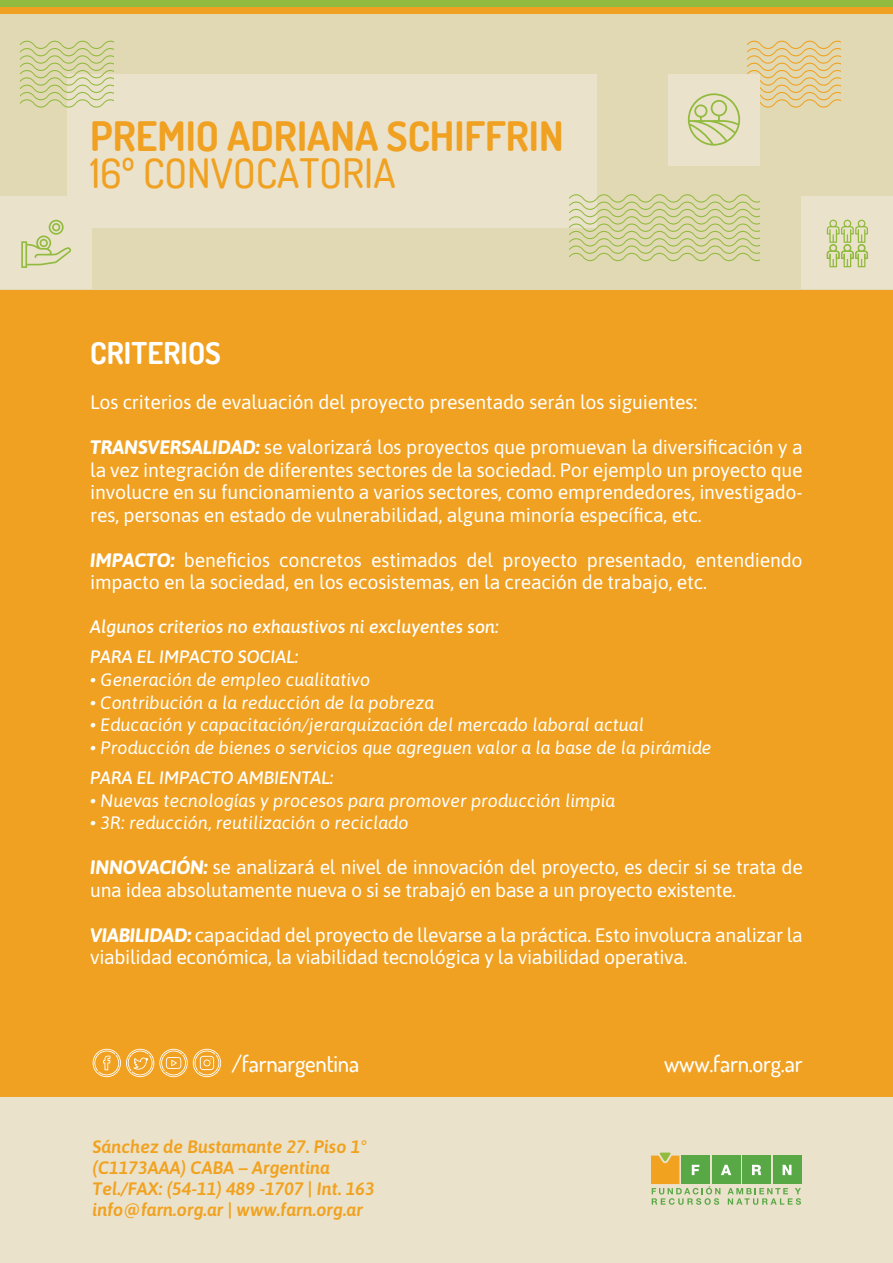
<style>
.page{position:relative;width:893px;height:1263px;background:#fff}
.page>*{position:absolute;margin:0;border:0;box-sizing:border-box;transform-origin:0 0}
.t1{font:700 40.5px "Dosis";color:#f0a121}
.t2{font:500 40.5px "Dosis";color:#f0a121}
.t3{font:700 30px "Dosis";color:#fff}
.t4{font:500 22.65px "Dosis";letter-spacing:-.01em;color:#fff}
.t5{font:19.5px/22.5px "Asap";letter-spacing:-.015em;color:#fff}
.t6{font:italic 18px "Asap";color:#fff}
.t7{font:italic 600 18px/21px "Asap";color:#f1a21f}
.t8{font:italic 500 18px/30px "Asap";color:#fff}
.s1{font-weight:700;font-style:italic}
</style>
<div class="page">
<div style="left:1px;top:1094px;width:892px;height:169px;background:#ebe2cb"></div>
<svg style="left:651px;top:1152px;width:150px;height:53px"></svg>
<div style="left:0;top:289px;width:893px;height:808px;background:#f0a121"></div>
<svg style="left:93px;top:1049px;width:128px;height:28px"></svg>
<div style="left:0;top:0;width:893px;height:289px;background:#e1d9b3"></div>
<div style="left:0;top:7px;width:893px;height:7px;background:#f0a121"></div>
<div style="left:0;top:0;width:893px;height:7px;background:#91bb3f"></div>
<div style="left:67px;top:74px;width:530px;height:153px;background:#ebe2cb"></div>
<div style="left:802px;top:196px;width:91px;height:92px;background:#ebe2cb"></div>
<div style="left:1px;top:196px;width:91px;height:92px;background:#ebe2cb"></div>
<svg style="left:20px;top:40px;width:94px;height:68px"></svg>
<svg style="left:747px;top:40px;width:94px;height:68px"></svg>
<div style="left:668px;top:74px;width:92px;height:91px;background:#ebe2cb"></div>
<svg style="left:688px;top:93px;width:52px;height:53px"></svg>
<div style="left:802px;top:198px;width:91px;height:91px;background:#ebe2cb"></div>
<svg style="left:827px;top:219px;width:41px;height:48px"></svg>
<div style="left:1px;top:198px;width:91px;height:91px;background:#ebe2cb"></div>
<svg style="left:21px;top:219px;width:50px;height:49px"></svg>
<svg style="left:569px;top:194px;width:191px;height:67px"></svg>
<h1 class="t1" style="left:90px;top:110px;width:475px">PREMIO ADRIANA SCHIFFRIN</h1>
<h1 class="t2" style="left:90px;top:146px;width:307px">16º CONVOCATORIA</h1>
<h2 class="t3" style="left:90px;top:334px;width:132px">CRITERIOS</h2>
<p class="t5" style="left:90px;top:390px;width:609px">Los criterios de evaluación del proyecto presentado serán los siguientes:</p>
<p class="t5" style="left:90px;top:435px;width:714px;text-align:justify"><span class="s1">TRANSVERSALIDAD:</span> se valorizará los proyectos que promuevan la diversificación y a la vez integración de diferentes sectores de la sociedad. Por ejemplo un proyecto que involucre en su funcionamiento a varios sectores, como emprendedores, investigado&shy;res, personas en estado de vulnerabilidad, alguna minoría específica, etc.</p>
<p class="t5" style="left:90px;top:548px;width:714px"><span class="s1">IMPACTO:</span> beneficios concretos estimados del proyecto presentado, entendiendo impacto en la sociedad, en los ecosistemas, en la creación de trabajo, etc.</p>
<p class="t8" style="left:90px;top:611px;width:410px">Algunos criterios no exhaustivos ni excluyentes son:<br>PARA EL IMPACTO SOCIAL:</p>
<p class="t6" style="left:90px;top:668px;width:282px">• Generación de empleo cualitativo</p>
<p class="t6" style="left:90px;top:690px;width:345px">• Contribución a la reducción de la pobreza</p>
<p class="t6" style="left:90px;top:713px;width:555px">• Educación y capacitación/jerarquización del mercado laboral actual</p>
<p class="t6" style="left:90px;top:736px;width:623px">• Producción de bienes o servicios que agreguen valor a la base de la pirámide</p>
<p class="t8" style="left:90px;top:762px;width:245px">PARA EL IMPACTO AMBIENTAL:</p>
<p class="t6" style="left:90px;top:788px;width:527px">• Nuevas tecnologías y procesos para promover producción limpia</p>
<p class="t6" style="left:90px;top:811px;width:320px">• 3R: reducción, reutilización o reciclado</p>
<p class="t5" style="left:90px;top:855px;width:714px"><span class="s1">INNOVACIÓN:</span> se analizará el nivel de innovación del proyecto, es decir si se trata de una idea absolutamente nueva o si se trabajó en base a un proyecto existente.</p>
<p class="t5" style="left:90px;top:923px;width:714px"><span class="s1">VIABILIDAD:</span> capacidad del proyecto de llevarse a la práctica. Esto involucra analizar la viabilidad económica, la viabilidad tecnológica y la viabilidad operativa.</p>
<p class="t4" style="left:231px;top:1049px;width:129px">/farnargentina</p>
<p class="t4" style="left:664px;top:1049px;width:140px">www.farn.org.ar</p>
<p class="t7" style="left:93px;top:1135px;width:284px">Sánchez de Bustamante 27. Piso 1° (C1173AAA) CABA – Argentina Tel./FAX: (54-11) 489 -1707 | Int. 163 info@farn.org.ar | www.farn.org.ar</p>
</div>
